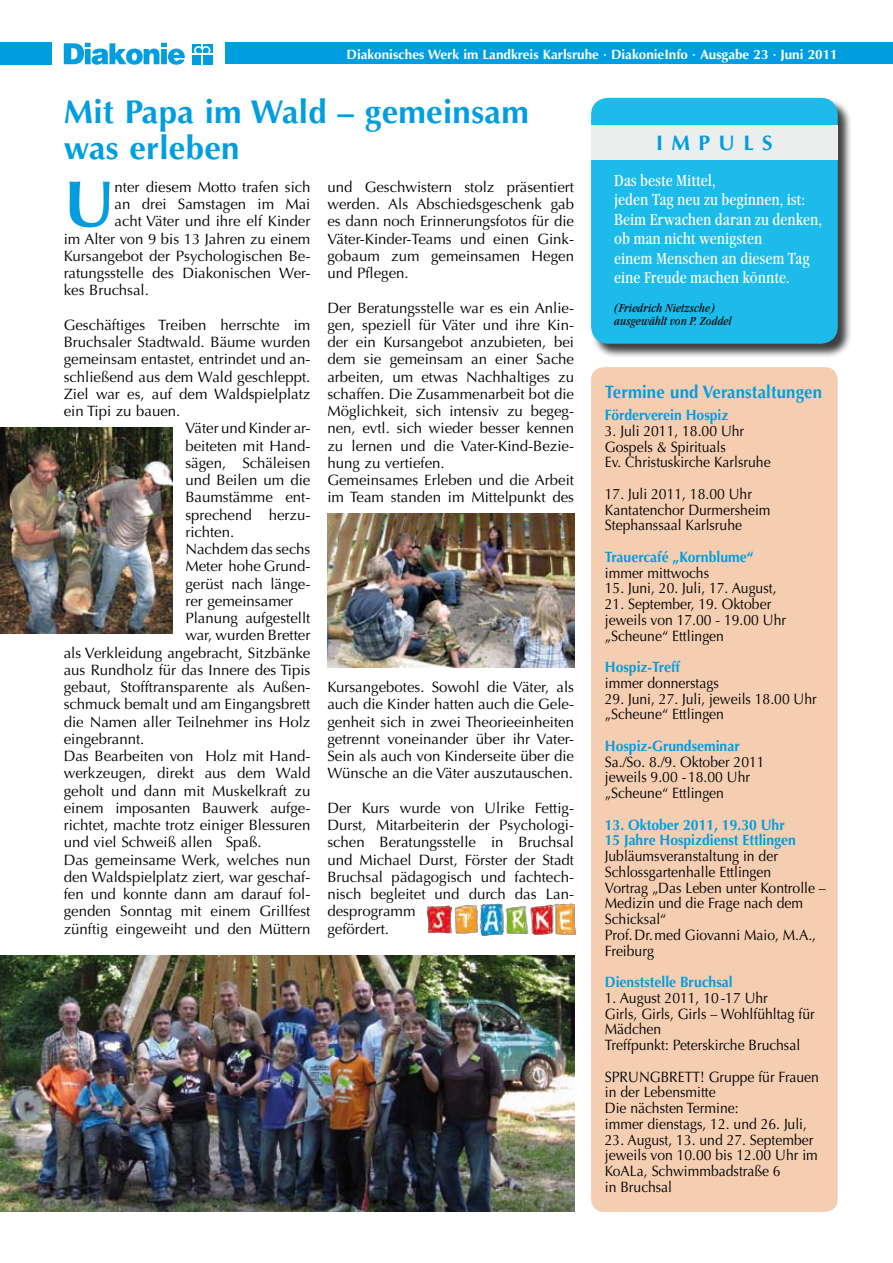
<style>
.page{position:relative;width:893px;height:1263px;background:#fff}
.page>*{position:absolute;margin:0;border:0;box-sizing:border-box;transform-origin:0 0}
.t1{font:700 65.4px "Optima CE";color:#009ee0}
.t2{font:700 33px/36px "Optima CE";letter-spacing:.01em;color:#009ee0}
.t3{font:700 21px "Optima CE";letter-spacing:.4em;color:#009ee0}
.t4{font:700 18px "Optima CE";letter-spacing:.01em;color:#009ee0;scale:.93 1}
.t5{font:condensed 16.5px/19.5px "Garamond Itc T";color:#fff}
.t6{font:15px/17.2px "Optima CE";color:#000;text-align:justify}
.t7{font:15px/15.8px "Optima CE";color:#000;scale:.93 1}
.t8{font:700 15px/15.8px "Optima CE";color:#009ee0;scale:.93 1}
.t9{font:700 13.5px "Optima CE";color:#fff}
.t10{font:italic condensed 12px/13.5px "Garamond Itc T";color:#000}
</style>
<div class="page">
<div style="left:225px;top:43px;width:668px;height:21px;background:#009ee0"></div>
<div style="left:0;top:44px;width:51px;height:21px;background:#009ee0"></div>
<svg style="left:64px;top:43px;width:121px;height:22px"></svg>
<svg style="left:192px;top:44px;width:21px;height:20px"></svg>
<hr style="left:192px;top:53px;width:21px;height:2px;background:#fff">
<svg style="left:195px;top:44px;width:14px;height:21px"></svg>
<div style="left:0;top:43px;width:51px;height:21px;background:#009ee0"></div>
<div style="left:591px;top:367px;width:247px;height:845px;background:#f5ceb2;border-radius:13px"></div>
<img style="left:427px;top:903px;width:148px;height:33px">
<div style="left:591px;top:98px;width:261px;height:260px;background:#000;opacity:.75"></div>
<div style="left:591px;top:98px;width:247px;height:246px;background:#1dbbea;border-radius:17px"></div>
<div style="left:591px;top:125px;width:247px;height:35px;background:#eceded"></div>
<img style="left:0;top:428px;width:173px;height:205px">
<img style="left:0;top:955px;width:574px;height:257px">
<img style="left:327px;top:513px;width:247px;height:155px">
<p class="t9" style="left:315px;top:45px;width:490px">Diakon sches Werk im Landkreis Karlsruhe · Diakon eInfo · Ausgabe 9 · November</p>
<p class="t9" style="left:346px;top:46px;width:493px">Diakonisches Werk im Landkreis Karlsruhe · DiakonieInfo · Ausgabe 23 · Juni 2011</p>
<p class="t9" style="left:823px;top:45px;width:17px">07</p>
<h2 class="t2" style="left:64px;top:94px;width:467px">Mit Papa im Wald – gemeinsam was erleben</h2>
<h1 class="t1" style="left:64px;top:163px;width:52px">U</h1>
<p class="t6" style="left:115px;top:178px;width:197px">nter diesem Motto trafen sich</p>
<p class="t6" style="left:115px;top:195px;width:197px">an drei Samstagen im Mai</p>
<p class="t6" style="left:115px;top:213px;width:197px">acht Väter und ihre elf Kinder</p>
<p class="t6" style="left:64px;top:230px;width:248px">im Alter von 9 bis 13 Jahren zu einem</p>
<p class="t6" style="left:64px;top:247px;width:248px">Kursangebot der Psychologischen Be-</p>
<p class="t6" style="left:64px;top:264px;width:248px">ratungsstelle des Diakonischen Wer-</p>
<p class="t6" style="left:64px;top:282px;width:87px">kes Bruchsal.</p>
<p class="t6" style="left:64px;top:316px;width:248px">Geschäftiges Treiben herrschte im</p>
<p class="t6" style="left:64px;top:333px;width:248px">Bruchsaler Stadtwald. Bäume wurden</p>
<p class="t6" style="left:64px;top:351px;width:248px">gemeinsam entastet, entrindet und an-</p>
<p class="t6" style="left:64px;top:368px;width:248px">schließend aus dem Wald geschleppt.</p>
<p class="t6" style="left:64px;top:385px;width:248px">Ziel war es, auf dem Waldspielplatz</p>
<p class="t6" style="left:64px;top:402px;width:118px">ein Tipi zu bauen.</p>
<p class="t6" style="left:185px;top:420px;width:127px">Väter und Kinder ar-</p>
<p class="t6" style="left:185px;top:437px;width:127px">beiteten mit Hand-</p>
<p class="t6" style="left:185px;top:454px;width:127px">sägen, Schäleisen</p>
<p class="t6" style="left:185px;top:471px;width:127px">und Beilen um die</p>
<p class="t6" style="left:185px;top:489px;width:127px">Baumstämme ent-</p>
<p class="t6" style="left:185px;top:506px;width:127px">sprechend herzu-</p>
<p class="t6" style="left:185px;top:523px;width:50px">richten.</p>
<p class="t6" style="left:185px;top:540px;width:127px">Nachdem das sechs</p>
<p class="t6" style="left:185px;top:558px;width:127px">Meter hohe Grund-</p>
<p class="t6" style="left:185px;top:575px;width:126px">gerüst nach länge-</p>
<p class="t6" style="left:185px;top:592px;width:109px">rer gemeinsamer</p>
<p class="t6" style="left:185px;top:609px;width:127px">Planung aufgestellt</p>
<p class="t6" style="left:185px;top:627px;width:126px">war, wurden Bretter</p>
<p class="t6" style="left:64px;top:644px;width:248px">als Verkleidung angebracht, Sitzbänke</p>
<p class="t6" style="left:64px;top:661px;width:248px">aus Rundholz für das Innere des Tipis</p>
<p class="t6" style="left:64px;top:678px;width:248px">gebaut, Stofftransparente als Außen-</p>
<p class="t6" style="left:64px;top:696px;width:248px">schmuck bemalt und am Eingangsbrett</p>
<p class="t6" style="left:64px;top:713px;width:248px">die Namen aller Teilnehmer ins Holz</p>
<p class="t6" style="left:64px;top:730px;width:82px">eingebrannt.</p>
<p class="t6" style="left:64px;top:747px;width:248px">Das Bearbeiten von Holz mit Hand-</p>
<p class="t6" style="left:64px;top:765px;width:248px">werkzeugen, direkt aus dem Wald</p>
<p class="t6" style="left:64px;top:782px;width:248px">geholt und dann mit Muskelkraft zu</p>
<p class="t6" style="left:64px;top:799px;width:248px">einem imposanten Bauwerk aufge-</p>
<p class="t6" style="left:64px;top:816px;width:248px">richtet, machte trotz einiger Blessuren</p>
<p class="t6" style="left:64px;top:834px;width:199px">und viel Schweiß allen Spaß.</p>
<p class="t6" style="left:64px;top:851px;width:248px">Das gemeinsame Werk, welches nun</p>
<p class="t6" style="left:64px;top:868px;width:248px">den Waldspielplatz ziert, war geschaf-</p>
<p class="t6" style="left:64px;top:885px;width:248px">fen und konnte dann am darauf fol-</p>
<p class="t6" style="left:64px;top:903px;width:248px">genden Sonntag mit einem Grillfest</p>
<p class="t6" style="left:64px;top:920px;width:248px">zünftig eingeweiht und den Müttern</p>
<p class="t6" style="left:327px;top:178px;width:248px">und Geschwistern stolz präsentiert werden. Als Abschiedsgeschenk gab es dann noch Erinnerungsfotos für die Väter-Kinder-Teams und einen Gink&shy;gobaum zum gemeinsamen Hegen und Pflegen.</p>
<p class="t6" style="left:327px;top:299px;width:248px;text-align:left">Der Beratungsstelle war es ein Anlie&shy;gen, speziell für Väter und ihre Kin&shy;der ein Kursangebot anzubieten, bei dem sie gemeinsam an einer Sache arbeiten, um etwas Nachhaltiges zu schaffen. Die Zusammenarbeit bot die Möglichkeit, sich intensiv zu begeg&shy;nen, evtl. sich wieder besser kennen zu lernen und die Vater-Kind-Bezie&shy;hung zu vertiefen.<br>Gemeinsames Erleben und die Arbeit im Team standen im Mittelpunkt des</p>
<p class="t6" style="left:327px;top:678px;width:248px">Kursangebotes. Sowohl die Väter, als auch die Kinder hatten auch die Gele&shy;genheit sich in zwei Theorieeinheiten getrennt voneinander über ihr Vater-Sein als auch von Kinderseite über die Wünsche an die Väter auszutauschen.</p>
<p class="t6" style="left:327px;top:799px;width:248px;text-align:left">Der Kurs wurde von Ulrike Fettig-<br>Durst, Mitarbeiterin der Psychologi&shy;schen Beratungsstelle in Bruchsal und Michael Durst, Förster der Stadt<br>Bruchsal pädagogisch und fachtech&shy;nisch begleitet und durch das Lan&shy;desprogramm<br>gefördert.</p>
<h3 class="t3" style="left:656px;top:129px;width:118px">IMPULS</h3>
<p class="t5" style="left:614px;top:170px;width:209px">Das beste Mittel,<br>jeden Tag neu zu beginnen, ist:<br>Beim Erwachen daran zu denken, ob man nicht wenigsten<br>einem Menschen an diesem Tag eine Freude machen könnte.</p>
<p class="t10" style="left:614px;top:301px;width:119px">(Friedrich Nietzsche) ausgewählt von P. Zoddel</p>
<p class="t4" style="left:605px;top:381px;width:235px">Termine und Veranstaltungen</p>
<p class="t8" style="left:605px;top:407px;width:134px">Förderverein Hospiz</p>
<p class="t7" style="left:605px;top:423px;width:180px">3. Juli 2011, 18.00 Uhr<br>Gospels &amp; Spirituals<br>Ev. Christuskirche Karlsruhe</p>
<p class="t7" style="left:605px;top:486px;width:180px">17. Juli 2011, 18.00 Uhr<br>Kantatenchor Durmersheim<br>Stephanssaal Karlsruhe</p>
<p class="t8" style="left:605px;top:549px;width:161px">Trauercafé „Kornblume“</p>
<p class="t7" style="left:605px;top:565px;width:114px">immer mittwochs</p>
<p class="t7" style="left:605px;top:580px;width:186px">15. Juni, 20. Juli, 17. August,</p>
<p class="t7" style="left:605px;top:596px;width:196px">21. September, 19. Oktober jeweils von 17.00 - 19.00 Uhr „Scheune“ Ettlingen</p>
<p class="t8" style="left:605px;top:659px;width:82px">Hospiz-Treff</p>
<p class="t7" style="left:605px;top:675px;width:124px">immer donnerstags</p>
<p class="t7" style="left:605px;top:691px;width:229px">29. Juni, 27. Juli, jeweils 18.00 Uhr „Scheune“ Ettlingen</p>
<p class="t8" style="left:605px;top:738px;width:147px">Hospiz-Grundseminar</p>
<p class="t7" style="left:605px;top:754px;width:173px">Sa./So. 8./9. Oktober 2011 jeweils 9.00 - 18.00 Uhr „Scheune“ Ettlingen</p>
<p class="t8" style="left:605px;top:816px;width:207px">13. Oktober 2011, 19.30 Uhr<br>15 Jahre Hospizdienst Ettlingen</p>
<p class="t7" style="left:605px;top:848px;width:239px">Jubläumsveranstaltung in der<br>Schlossgartenhalle Ettlingen<br>Vortrag „Das Leben unter Kontrolle –<br>Medizin und die Frage nach dem<br>Schicksal“<br>Prof.Dr.med Giovanni Maio, M.A.,<br>Freiburg</p>
<p class="t8" style="left:605px;top:974px;width:139px">Dienststelle Bruchsal</p>
<p class="t7" style="left:605px;top:990px;width:227px">1. August 2011, 10 -17 Uhr<br>Girls, Girls, Girls – Wohlfühltag für<br>Mädchen<br>Treffpunkt: Peterskirche Bruchsal</p>
<p class="t7" style="left:605px;top:1069px;width:232px">SPRUNGBRETT! Gruppe für Frauen in der Lebensmitte<br>Die nächsten Termine:<br>immer dienstags, 12. und 26. Juli,</p>
<p class="t7" style="left:605px;top:1132px;width:231px">23. August, 13. und 27. September jeweils von 10.00 bis 12.00 Uhr im<br>KoALa, Schwimmbadstraße 6<br>in Bruchsal</p>
</div>
